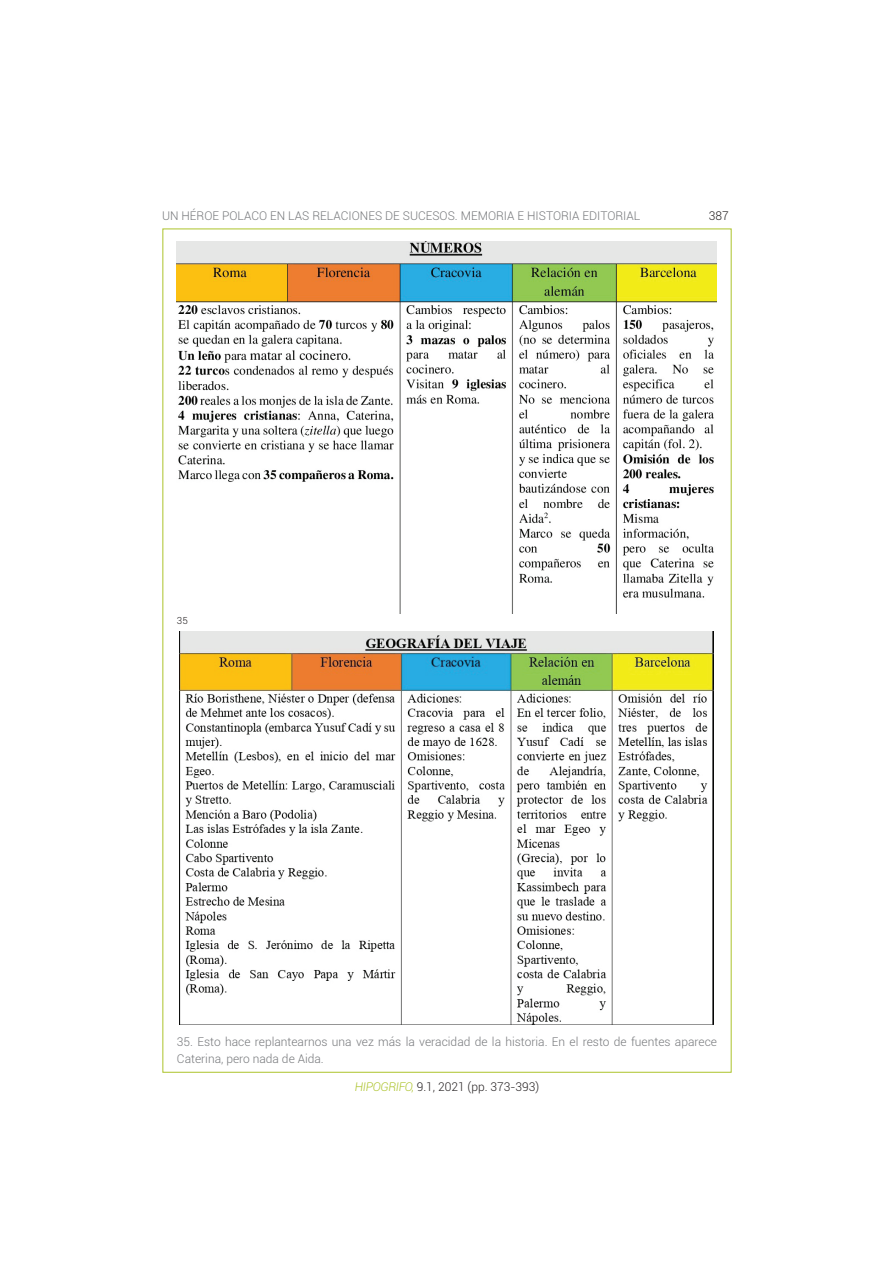
<style>
.page{position:relative;width:893px;height:1263px;background:#fff}
.page>*{position:absolute;margin:0;border:0;box-sizing:border-box;transform-origin:0 0}
.t1{font:300 12px/16.2px "Roboto";color:#76787b}
.t2{font:300 12px "Roboto";color:#231f20}
.t3{font:300 9.75px "Roboto";color:#231f20}
.s1{font-style:italic;color:#acc32b}
</style>
<div class="page">
<img style="left:176px;top:241px;width:540px;height:372px">
<img style="left:179px;top:631px;width:534px;height:394px">
<p class="t1" style="left:162px;top:207px;width:480px">UN HÉROE POLACO EN LAS RELACIONES DE SUCESOS. MEMORIA E HISTORIA EDITORIAL</p>
<p class="t2" style="left:709px;top:207px;width:21px">387</p>
<p class="t3" style="left:177px;top:614px;width:12px">35</p>
<p class="t1" style="left:177px;top:1034px;width:542px">35. Esto hace replantearnos una vez más la veracidad de la historia. En el resto de fuentes aparece<br>Caterina, pero nada de Aida.</p>
<p class="t2" style="left:355px;top:1078px;width:186px"><span class="s1">HIPOGRIFO,</span> 9.1, 2021 (pp. 373-393)</p>
</div>
